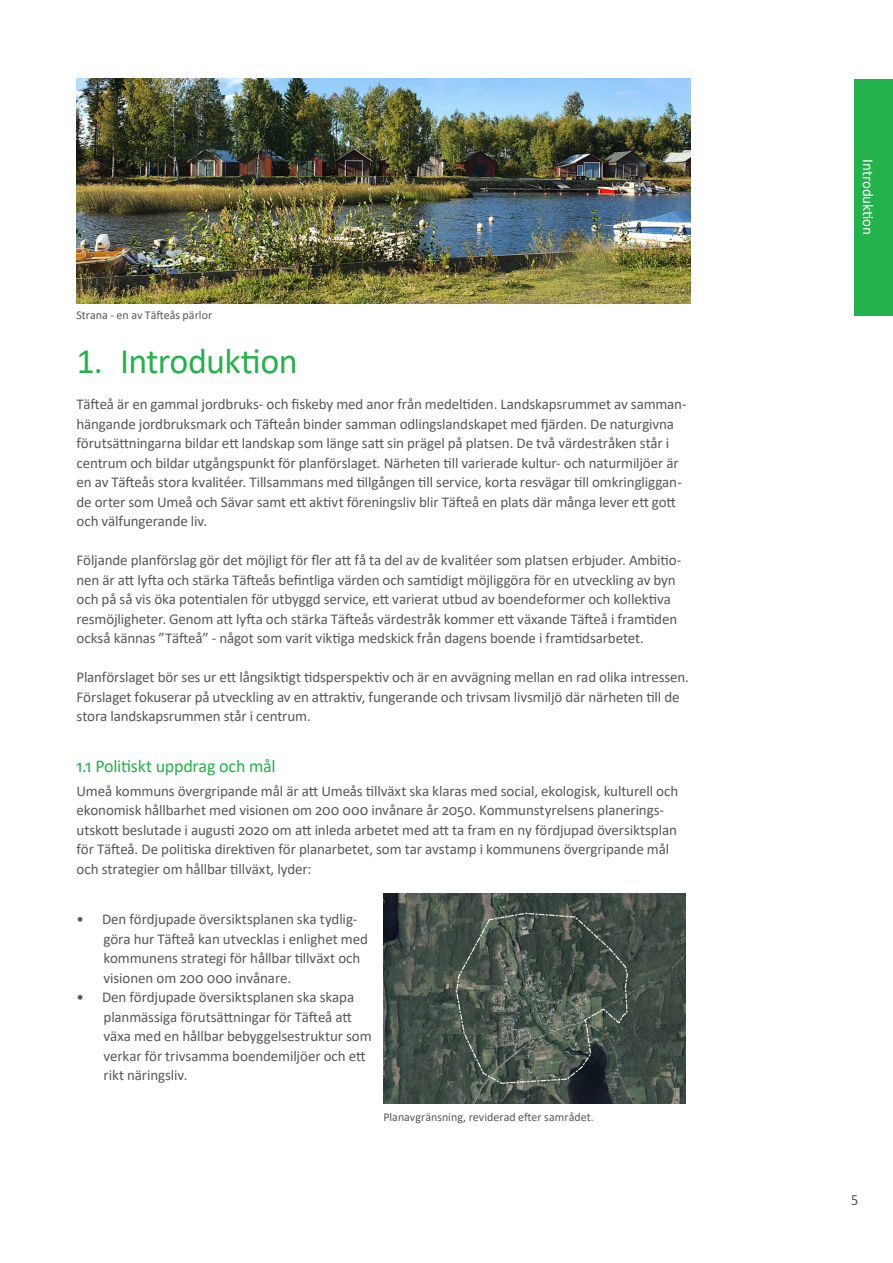
<style>
.page{position:relative;width:893px;height:1263px;background:#fff}
.page>*{position:absolute;margin:0;border:0;box-sizing:border-box;transform-origin:0 0}
.H2_Mellanrubrik_-_vit_bakgrund{font:36px "Calibri";letter-spacing:-.02em;color:#23b24b}
.H3_-_mellanrubrik_i_bröd{font:18px "Calibri";letter-spacing:-.015em;color:#23b24b}
.Bröd{font:15px/19.5px "Calibri";letter-spacing:-.01em;color:#57585a}
.t1{font:15px "Calibri";letter-spacing:-.01em;color:#fff}
.Bildtext_8_pkt{font:12px "Calibri";color:#57585a}
</style>
<div class="page">
<div style="left:855px;top:79px;width:38px;height:237px;background:#23b24b"></div>
<img style="left:77px;top:79px;width:613px;height:224px">
<img style="left:383px;top:893px;width:302px;height:211px">
<p class="Bildtext_8_pkt" style="left:77px;top:307px;width:137px">Strana - en av Täfteås pärlor</p>
<p class="H2_Mellanrubrik_-_vit_bakgrund" style="left:77px;top:336px;width:223px">1. Introduktion</p>
<p class="Bröd" style="left:77px;top:394px;width:612px">Täfteå är en gammal jordbruks- och fiskeby med anor från medeltiden. Landskapsrummet av samman&shy;hängande jordbruksmark och Täfteån binder samman odlingslandskapet med fjärden. De naturgivna förutsättningarna bildar ett landskap som länge satt sin prägel på platsen. De två värdestråken står i centrum och bildar utgångspunkt för planförslaget. Närheten till varierade kultur- och naturmiljöer är en av Täfteås stora kvalitéer. Tillsammans med tillgången till service, korta resvägar till omkringliggan&shy;de orter som Umeå och Sävar samt ett aktivt föreningsliv blir Täfteå en plats där många lever ett gott och välfungerande liv.</p>
<p class="Bröd" style="left:77px;top:550px;width:606px">Följande planförslag gör det möjligt för fler att få ta del av de kvalitéer som platsen erbjuder. Ambitio&shy;nen är att lyfta och stärka Täfteås befintliga värden och samtidigt möjliggöra för en utveckling av byn och på så vis öka potentialen för utbyggd service, ett varierat utbud av boendeformer och kollektiva resmöjligheter. Genom att lyfta och stärka Täfteås värdestråk kommer ett växande Täfteå i framtiden också kännas ”Täfteå” - något som varit viktiga medskick från dagens boende i framtidsarbetet.</p>
<p class="Bröd" style="left:77px;top:667px;width:614px">Planförslaget bör ses ur ett långsiktigt tidsperspektiv och är en avvägning mellan en rad olika intressen.<br>Förslaget fokuserar på utveckling av en attraktiv, fungerande och trivsam livsmiljö där närheten till de stora landskapsrummen står i centrum.</p>
<p class="H3_-_mellanrubrik_i_bröd" style="left:77px;top:753px;width:201px">1.1 Politiskt uppdrag och mål</p>
<p class="Bröd" style="left:77px;top:780px;width:603px">Umeå kommuns övergripande mål är att Umeås tillväxt ska klaras med social, ekologisk, kulturell och ekonomisk hållbarhet med visionen om 200 000 invånare år 2050. Kommunstyrelsens planerings&shy;utskott beslutade i augusti 2020 om att inleda arbetet med att ta fram en ny fördjupad översiktsplan för Täfteå. De politiska direktiven för planarbetet, som tar avstamp i kommunens övergripande mål och strategier om hållbar tillväxt, lyder:</p>
<p class="Bröd" style="left:104px;top:909px;width:266px;text-indent:-27px">• Den fördjupade översiktsplanen ska tydlig&shy;göra hur Täfteå kan utvecklas i enlighet med kommunens strategi för hållbar tillväxt och visionen om 200 000 invånare.</p>
<p class="Bröd" style="left:104px;top:987px;width:270px;text-indent:-27px">• Den fördjupade översiktsplanen ska skapa planmässiga förutsättningar för Täfteå att växa med en hållbar bebyggelsestruktur som verkar för trivsamma boendemiljöer och ett rikt näringsliv.</p>
<p class="Bildtext_8_pkt" style="left:383px;top:1109px;width:212px">Planavgränsning, reviderad efter samrådet.</p>
<p class="t1" style="left:879px;top:159px;width:77px;rotate:90deg">Introduktion</p>
<p class="Bröd" style="left:851px;top:1188px;width:9px">5</p>
</div>
